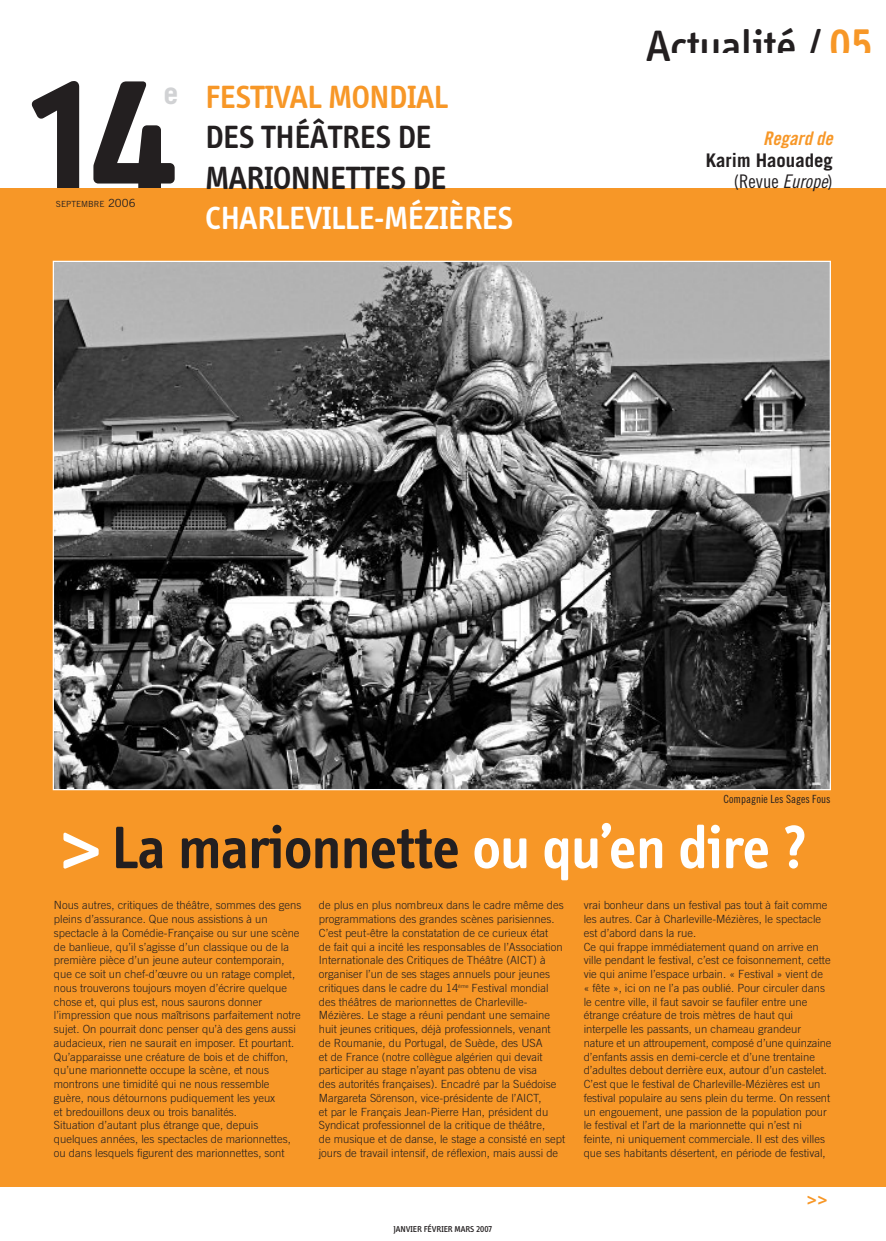
<style>
.page{position:relative;width:886px;height:1241px;background:#fff}
.page>*{position:absolute;margin:0;border:0;box-sizing:border-box;transform-origin:0 0}
.t1{font:600 192.5px "Info";color:#231f20}
.t2{font:500 94.12px "Info";color:#fff}
.t3{font:600 61.25px "Info";color:#231f20}
.t4{font:500 45px "Info";color:#231f20}
.t5{font:600 32.88px/40px "Info";color:#231f20}
.t6{font:600 32.88px "Info";color:#fff}
.t7{font:600 32.88px "Info";color:#f79727}
.t8{font:700 30px "Trade Gothic";color:#d1d2d4}
.t9{font:500 22.5px "Info";color:#f79727}
.t10{font:700 18.75px "Trade Gothic";color:#231f20}
.t11{font:18.75px "Trade Gothic Cond Eighteen";color:#231f20}
.t12{font:18.75px "Trade Gothic Bold Cond Twenty Obl";color:#f79727}
.t13{font:300 11.25px/13.8px "Trade Gothic";color:#231f20}
.t14{font:11.25px "Trade Gothic Cond Eighteen";color:#231f20}
.t15{font:500 8.75px "Info";color:#231f20}
.t16{font:8.5px "Trade Gothic";color:#231f20}
.s1{font-size:11.25px}
.s2{font-weight:600;color:#f79727}
.s3{font-family:"Trade Gothic Cond Eighteen Obl"}
.s4{color:#fff}
</style>
<div class="page">
<div style="left:0;top:188px;width:886px;height:998px;background:#f79727"></div>
<img style="left:55px;top:263px;width:774px;height:525px">
<h1 class="t1" style="left:17px;top:76px;width:163px">14</h1>
<h3 class="t8" style="left:163px;top:83px;width:16px">e</h3>
<p class="t16" style="left:56px;top:200px;width:81px">SEPTEMBRE <span class="s1">2006</span></p>
<h3 class="t7" style="left:206px;top:85px;width:244px">FESTIVAL MONDIAL</h3>
<h3 class="t5" style="left:206px;top:120px;width:242px">DES THÉÂTRES DE<br>MARIONNETTES DE</h3>
<h3 class="t6" style="left:206px;top:205px;width:308px">CHARLEVILLE-MÉZIÈRES</h3>
<h3 class="t4" style="left:646px;top:29px;width:228px">Actualité / <span class="s2">05</span></h3>
<h3 class="t12" style="left:763px;top:132px;width:71px">Regard de</h3>
<h3 class="t10" style="left:706px;top:153px;width:129px">Karim Haouadeg</h3>
<h3 class="t11" style="left:734px;top:174px;width:100px">(Revue <span class="s3">Europe</span>)</h3>
<p class="t14" style="left:723px;top:794px;width:108px">Compagnie Les Sages Fous</p>
<h2 class="t2" style="left:58px;top:812px;width:46px">&gt;</h2>
<h3 class="t3" style="left:111px;top:824px;width:696px">La marionnette <span class="s4">ou qu’en dire ?</span></h3>
<p class="t13" style="left:54px;top:899px;width:249px">Nous autres, critiques de théâtre, sommes des gens pleins d’assurance. Que nous assistions à un spectacle à la Comédie-Française ou sur une scène de banlieue, qu’il s’agisse d’un classique ou de la première pièce d’un jeune auteur contemporain, que ce soit un chef-d’œuvre ou un ratage complet, nous trouverons toujours moyen d’écrire quelque chose et, qui plus est, nous saurons donner l’impression que nous maîtrisons parfaitement notre sujet. On pourrait donc penser qu’à des gens aussi audacieux, rien ne saurait en imposer. Et pourtant.<br>Qu’apparaisse une créature de bois et de chiffon, qu’une marionnette occupe la scène, et nous montrons une timidité qui ne nous ressemble guère, nous détournons pudiquement les yeux<br>et bredouillons deux ou trois banalités.<br>Situation d’autant plus étrange que, depuis quelques années, les spectacles de marionnettes, ou dans lesquels figurent des marionnettes, sont</p>
<p class="t13" style="left:319px;top:899px;width:248px">de plus en plus nombreux dans le cadre même des programmations des grandes scènes parisiennes.<br>C’est peut-être la constatation de ce curieux état<br>de fait qui a incité les responsables de l’Association Internationale des Critiques de Théâtre (AICT) à organiser l’un de ses stages annuels pour jeunes critiques dans le cadre du 14<sup>ème</sup> Festival mondial des théâtres de marionnettes de Charleville-Mézières. Le stage a réuni pendant une semaine huit jeunes critiques, déjà professionnels, venant de Roumanie, du Portugal, de Suède, des USA<br>et de France (notre collègue algérien qui devait participer au stage n’ayant pas obtenu de visa<br>des autorités françaises). Encadré par la Suédoise Margareta Sörenson, vice-présidente de l’AICT,<br>et par le Français Jean-Pierre Han, président du Syndicat professionnel de la critique de théâtre,<br>de musique et de danse, le stage a consisté en sept jours de travail intensif, de réflexion, mais aussi de</p>
<p class="t13" style="left:584px;top:899px;width:249px">vrai bonheur dans un festival pas tout à fait comme les autres. Car à Charleville-Mézières, le spectacle est d’abord dans la rue.<br>Ce qui frappe immédiatement quand on arrive en ville pendant le festival, c’est ce foisonnement, cette vie qui anime l’espace urbain. « Festival » vient de « fête », ici on ne l’a pas oublié. Pour circuler dans le centre ville, il faut savoir se faufiler entre une étrange créature de trois mètres de haut qui interpelle les passants, un chameau grandeur nature et un attroupement, composé d’une quinzaine d’enfants assis en demi-cercle et d’une trentaine d’adultes debout derrière eux, autour d’un castelet.<br>C’est que le festival de Charleville-Mézières est un festival populaire au sens plein du terme. On ressent un engouement, une passion de la population pour le festival et l’art de la marionnette qui n’est ni feinte, ni uniquement commerciale. Il est des villes que ses habitants désertent, en période de festival,</p>
<p class="t15" style="left:394px;top:1225px;width:100px">JANVIER FÉVRIER MARS 2007</p>
<h3 class="t9" style="left:806px;top:1190px;width:23px">&gt;&gt;</h3>
</div>
